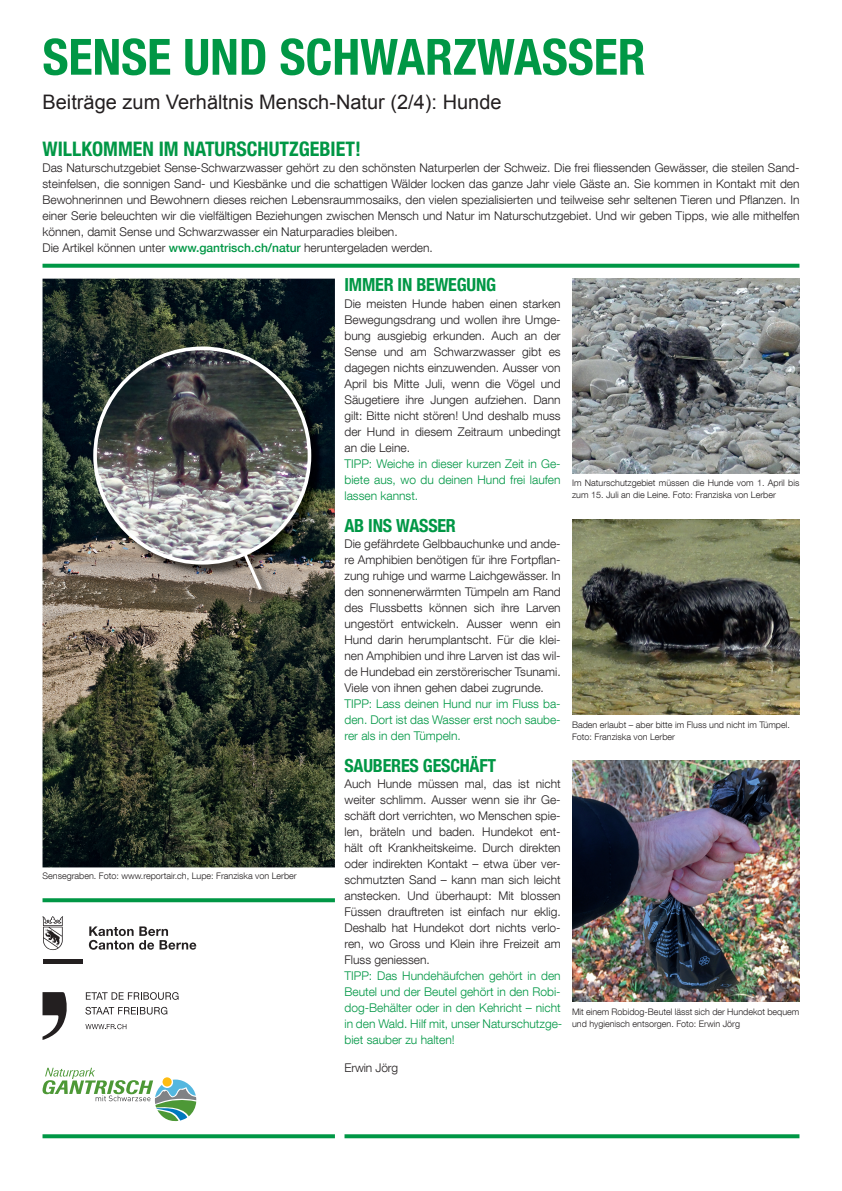
<style>
.page{position:relative;width:842px;height:1191px;background:#fff}
.page>*{position:absolute;margin:0;border:0;box-sizing:border-box;transform-origin:0 0}
.t1{font:700 condensed 50px "Helvetica Neue LT Com";color:#009745}
.t2{font:20px "Arial";color:#231f20}
.t3{font:700 condensed 20px "Helvetica Neue LT Com";color:#009745}
.t4{font:700 condensed 18px "Helvetica Neue LT Com";letter-spacing:-.01em;color:#009745}
.t5{font:300 12px/16px "Helvetica Neue LT Com";color:#231f20;text-align:justify}
.t6{font:300 12px/16px "Helvetica Neue LT Com";color:#009745;text-align:justify}
.t7{font:300 9px/12px "Helvetica Neue LT Com";color:#231f20}
.s1{font-weight:500;color:#009745}
</style>
<div class="page">
<img style="left:43px;top:279px;width:292px;height:588px">
<img style="left:572px;top:279px;width:227px;height:194px">
<img style="left:572px;top:761px;width:227px;height:241px">
<img style="left:572px;top:520px;width:227px;height:195px">
<svg style="left:43px;top:264px;width:756px;height:4px;background:#119e51"></svg>
<svg style="left:43px;top:898px;width:292px;height:4px"></svg>
<svg style="left:43px;top:1134px;width:292px;height:4px"></svg>
<svg style="left:344px;top:1134px;width:455px;height:4px;background:#129e52"></svg>
<svg style="left:43px;top:992px;width:24px;height:48px"></svg>
<svg style="left:86px;top:992px;width:93px;height:7px"></svg>
<svg style="left:85px;top:1006px;width:82px;height:8px"></svg>
<svg style="left:85px;top:1024px;width:41px;height:5px"></svg>
<svg style="left:43px;top:1067px;width:153px;height:55px"></svg>
<img style="left:95px;top:348px;width:229px;height:253px">
<img style="left:95px;top:348px;width:214px;height:215px;border-radius:107px">
<svg style="left:241px;top:550px;width:23px;height:43px"></svg>
<svg style="left:89px;top:926px;width:107px;height:23px"></svg>
<svg style="left:43px;top:916px;width:20px;height:34px"></svg>
<div style="left:43px;top:959px;width:39px;height:5px;background:#231f20"></div>
<h1 class="t1" style="left:43px;top:27px;width:604px">SENSE UND SCHWARZWASSER</h1>
<h2 class="t2" style="left:43px;top:89px;width:461px">Beiträge zum Verhältnis Mensch-Natur (2/4): Hunde</h2>
<h2 class="t3" style="left:43px;top:137px;width:320px">WILLKOMMEN IM NATURSCHUTZGEBIET!</h2>
<p class="t5" style="left:43px;top:159px;width:758px;text-align:left">Das Naturschutzgebiet Sense-Schwarzwasser gehört zu den schönsten Naturperlen der Schweiz. Die frei fliessenden Gewässer, die steilen Sand&shy;steinfelsen, die sonnigen Sand- und Kiesbänke und die schattigen Wälder locken das ganze Jahr viele Gäste an. Sie kommen in Kontakt mit den Bewohnerinnen und Bewohnern dieses reichen Lebensraummosaiks, den vielen spezialisierten und teilweise sehr seltenen Tieren und Pflanzen. In einer Serie beleuchten wir die vielfältigen Beziehungen zwischen Mensch und Natur im Naturschutzgebiet. Und wir geben Tipps, wie alle mithelfen können, damit Sense und Schwarzwasser ein Naturparadies bleiben.<br>Die Artikel können unter <span class="s1">www.gantrisch.ch/natur</span> heruntergeladen werden.</p>
<p class="t7" style="left:43px;top:870px;width:256px">Sensegraben. Foto: www.reportair.ch, Lupe: Franziska von Lerber</p>
<h3 class="t4" style="left:344px;top:274px;width:153px">IMMER IN BEWEGUNG</h3>
<p class="t5" style="left:344px;top:295px;width:218px">Die meisten Hunde haben einen starken Bewegungsdrang und wollen ihre Umge&shy;bung ausgiebig erkunden. Auch an der Sense und am Schwarzwasser gibt es dagegen nichts einzuwenden. Ausser von April bis Mitte Juli, wenn die Vögel und Säugetiere ihre Jungen aufziehen. Dann gilt: Bitte nicht stören! Und deshalb muss der Hund in diesem Zeitraum unbedingt an die Leine.</p>
<p class="t6" style="left:344px;top:455px;width:218px">TIPP: Weiche in dieser kurzen Zeit in Ge&shy;biete aus, wo du deinen Hund frei laufen lassen kannst.</p>
<h3 class="t4" style="left:344px;top:514px;width:113px">AB INS WASSER</h3>
<p class="t5" style="left:344px;top:535px;width:218px">Die gefährdete Gelbbauchunke und ande&shy;re Amphibien benötigen für ihre Fortpflan&shy;zung ruhige und warme Laichgewässer. In den sonnenerwärmten Tümpeln am Rand des Flussbetts können sich ihre Larven ungestört entwickeln. Ausser wenn ein Hund darin herumplantscht. Für die klei&shy;nen Amphibien und ihre Larven ist das wil&shy;de Hundebad ein zerstörerischer Tsunami.<br>Viele von ihnen gehen dabei zugrunde.</p>
<p class="t6" style="left:344px;top:695px;width:218px">TIPP: Lass deinen Hund nur im Fluss ba&shy;den. Dort ist das Wasser erst noch saube&shy;rer als in den Tümpeln.</p>
<h3 class="t4" style="left:344px;top:754px;width:153px">SAUBERES GESCHÄFT</h3>
<p class="t5" style="left:344px;top:775px;width:218px">Auch Hunde müssen mal, das ist nicht weiter schlimm. Ausser wenn sie ihr Ge&shy;schäft dort verrichten, wo Menschen spie&shy;len, bräteln und baden. Hundekot ent&shy;hält oft Krankheitskeime. Durch direkten oder indirekten Kontakt – etwa über ver&shy;schmutzten Sand – kann man sich leicht anstecken. Und überhaupt: Mit blossen Füssen drauftreten ist einfach nur eklig.<br>Deshalb hat Hundekot dort nichts verlo&shy;ren, wo Gross und Klein ihre Freizeit am Fluss geniessen.</p>
<p class="t6" style="left:344px;top:967px;width:219px;text-align:left">TIPP: Das Hundehäufchen gehört in den Beutel und der Beutel gehört in den Robi&shy;dog-Behälter oder in den Kehricht – nicht in den Wald. Hilf mit, unser Naturschutzge&shy;biet sauber zu halten!</p>
<p class="t5" style="left:344px;top:1059px;width:55px">Erwin Jörg</p>
<p class="t7" style="left:572px;top:476px;width:229px">Im Naturschutzgebiet müssen die Hunde vom 1. April bis zum 15. Juli an die Leine. Foto: Franziska von Lerber</p>
<p class="t7" style="left:572px;top:718px;width:219px">Baden erlaubt – aber bitte im Fluss und nicht im Tümpel.<br>Foto: Franziska von Lerber</p>
<p class="t7" style="left:572px;top:1005px;width:229px">Mit einem Robidog-Beutel lässt sich der Hundekot bequem und hygienisch entsorgen. Foto: Erwin Jörg</p>
</div>
